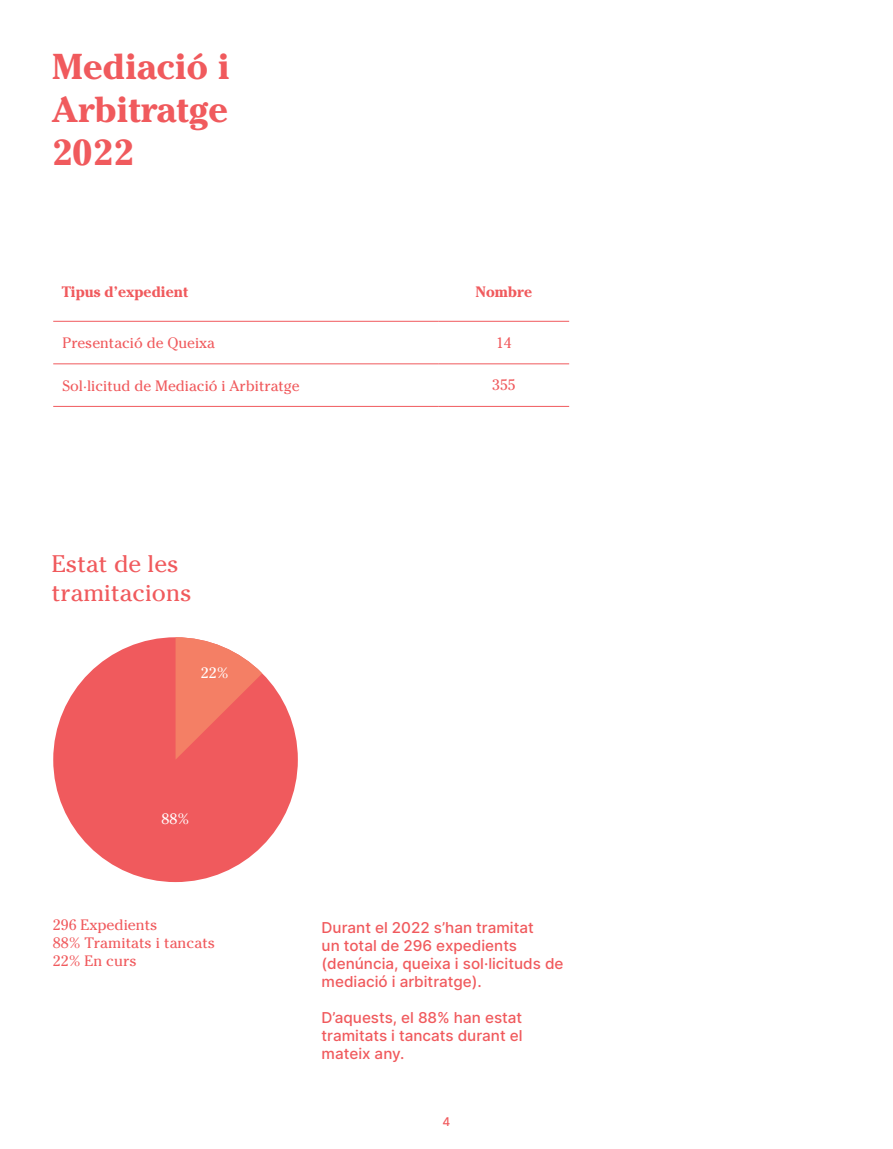
<style>
.page{position:relative;width:893px;height:1149px;background:#fff}
.page>*{position:absolute;margin:0;border:0;box-sizing:border-box;transform-origin:0 0}
.t1{font:700 35.85px/42.9px "Cheltenham";color:#f05a5d;text-align:justify}
.t2{font:23.85px/28.7px "Cheltenham";color:#f05a5d}
.t3{font:500 15px/18px "Inter";color:#f05a5d}
.t4{font:15px/18px "Cheltenham";color:#f05a5d}
.t5{font:700 15px "Cheltenham";color:#f05a5d}
.t6{font:15px "Cheltenham";color:#fff}
.t7{font:500 12px "Inter";color:#f05a5d}
</style>
<div class="page">
<hr style="left:53px;top:363px;width:386px;height:1px;background:#f05a5d">
<hr style="left:439px;top:363px;width:130px;height:1px;background:#f05a5d">
<hr style="left:53px;top:406px;width:386px;height:1px;background:#f05a5d">
<hr style="left:439px;top:406px;width:130px;height:1px;background:#f05a5d">
<hr style="left:53px;top:321px;width:386px;height:1px;background:#f05a5d">
<hr style="left:439px;top:321px;width:130px;height:1px;background:#f05a5d">
<div style="left:53px;top:637px;width:245px;height:244px;background:#f05a5d;border-radius:50%"></div>
<svg style="left:176px;top:637px;width:106px;height:122px"></svg>
<h1 class="t1" style="left:52px;top:45px;width:179px">Mediació i Arbitratge 2022</h1>
<p class="t5" style="left:62px;top:283px;width:128px">Tipus d’expedient</p>
<p class="t5" style="left:476px;top:283px;width:58px">Nombre</p>
<p class="t4" style="left:62px;top:334px;width:154px">Presentació de Queixa</p>
<p class="t4" style="left:496px;top:334px;width:17px">14</p>
<p class="t4" style="left:62px;top:376px;width:239px">Sol·licitud de Mediació i Arbitratge</p>
<p class="t4" style="left:492px;top:376px;width:25px">355</p>
<h2 class="t2" style="left:52px;top:549px;width:141px">Estat de les tramitacions</h2>
<p class="t6" style="left:201px;top:663px;width:29px">22%</p>
<p class="t6" style="left:162px;top:810px;width:29px">88%</p>
<p class="t4" style="left:53px;top:915px;width:164px">296 Expedients<br>88% Tramitats i tancats<br>22% En curs</p>
<p class="t3" style="left:322px;top:917px;width:243px">Durant el 2022 s’han tramitat<br>un total de 296 expedients (denúncia, queixa i sol·licituds de mediació i arbitratge).</p>
<p class="t3" style="left:322px;top:1007px;width:202px;text-align:justify">D’aquests, el 88% han estat tramitats i tancats durant el mateix any.</p>
<p class="t7" style="left:443px;top:1112px;width:9px">4</p>
</div>
